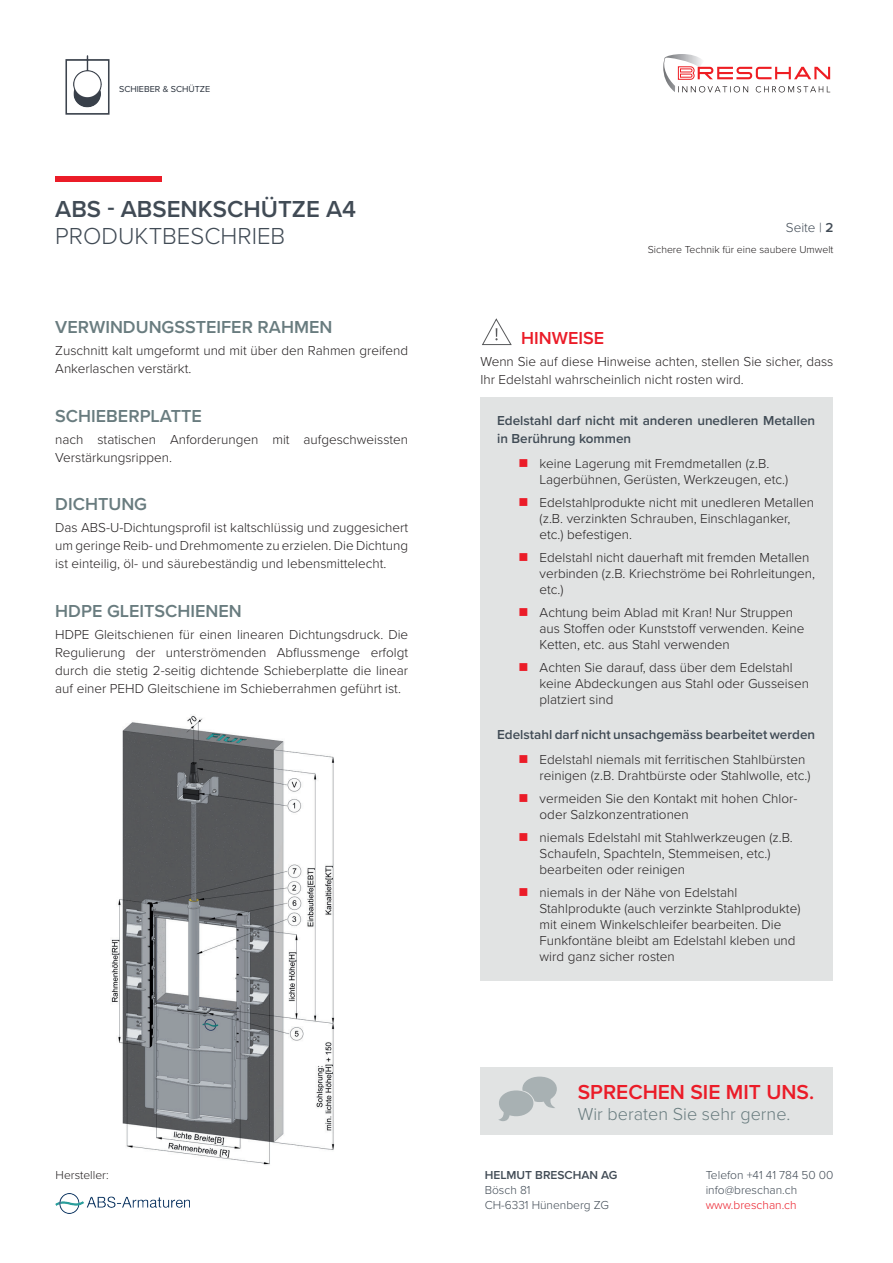
<style>
.page{position:relative;width:893px;height:1263px;background:#fff}
.page>*{position:absolute;margin:0;border:0;box-sizing:border-box;transform-origin:0 0}
.t1{font:600 24px "Proxima Nova";color:#414b55}
.t2{font:300 24px "Proxima Nova";color:#414b55}
.t3{font:600 21px "Proxima Nova";color:#eb1c28}
.t4{font:600 18px "Proxima Nova";color:#697c7f}
.t5{font:300 18px "Proxima Nova";color:#697c7f}
.t6{font:600 18px "Proxima Nova";color:#eb1c28}
.t7{font:300 13.5px/16.2px "Proxima Nova";color:#231f20}
.t8{font:600 13.5px/18px "Proxima Nova";color:#404b55}
.t9{font:300 13.5px "Proxima Nova";color:#414b55}
.t10{font:300 12px/15px "Proxima Nova";color:#414b55}
.t11{font:600 12px "Proxima Nova";color:#414b55}
.t12{font:300 12px "Proxima Nova";color:#eb1c28}
.t13{font:300 12px "Proxima Nova";color:#231f20}
.t14{font:300 10.5px "Proxima Nova";color:#231f20}
.t15{font:9px "Proxima Nova";color:#28303b}
.s1{font-weight:600}
</style>
<div class="page">
<div style="left:55px;top:176px;width:107px;height:6px;background:#eb1c28"></div>
<svg style="left:663px;top:54px;width:167px;height:38px"></svg>
<div style="left:480px;top:1067px;width:353px;height:68px;background:#e1e3e3"></div>
<img style="left:55px;top:1193px;width:135px;height:20px">
<img style="left:65px;top:55px;width:45px;height:60px">
<div style="left:480px;top:398px;width:352px;height:583px;background:#e1e3e3"></div>
<svg style="left:482px;top:319px;width:30px;height:27px"></svg>
<img style="left:111px;top:715px;width:224px;height:450px">
<p class="t15" style="left:119px;top:82px;width:93px">SCHIEBER &amp; SCHÜTZE</p>
<h1 class="t1" style="left:55px;top:191px;width:302px">ABS - ABSENKSCHÜTZE A4</h1>
<h1 class="t2" style="left:55px;top:218px;width:232px">PRODUKTBESCHRIEB</h1>
<h3 class="t4" style="left:55px;top:314px;width:279px">VERWINDUNGSSTEIFER RAHMEN</h3>
<p class="t7" style="left:55px;top:341px;width:354px;line-height:18px">Zuschnitt kalt umgeformt und mit über den Rahmen greifend<br>Ankerlaschen verstärkt.</p>
<h3 class="t4" style="left:55px;top:402px;width:148px">SCHIEBERPLATTE</h3>
<p class="t7" style="left:55px;top:430px;width:354px;line-height:18px">nach statischen Anforderungen mit aufgeschweissten<br>Verstärkungsrippen.</p>
<h3 class="t4" style="left:55px;top:491px;width:93px">DICHTUNG</h3>
<p class="t7" style="left:55px;top:518px;width:354px;line-height:18px;text-align:justify">Das ABS-U-Dichtungsprofil ist kaltschlüssig und zuggesichert um geringe Reib- und Drehmomente zu erzielen. Die Dichtung ist einteilig, öl- und säurebeständig und lebensmittelecht.</p>
<h3 class="t4" style="left:55px;top:597px;width:188px">HDPE GLEITSCHIENEN</h3>
<p class="t7" style="left:55px;top:625px;width:354px;line-height:18px;text-align:justify">HDPE Gleitschienen für einen linearen Dichtungsdruck. Die Regulierung der unterströmenden Abflussmenge erfolgt durch die stetig 2-seitig dichtende Schieberplatte die linear auf einer PEHD Gleitschiene im Schieberrahmen geführt ist.</p>
<p class="t13" style="left:56px;top:1166px;width:55px">Hersteller:</p>
<p class="t9" style="left:786px;top:217px;width:49px">Seite | <span class="s1">2</span></p>
<p class="t14" style="left:648px;top:241px;width:187px">Sichere Technik für eine saubere Umwelt</p>
<h3 class="t6" style="left:521px;top:324px;width:85px">HINWEISE</h3>
<p class="t7" style="left:480px;top:352px;width:354px;line-height:18px">Wenn Sie auf diese Hinweise achten, stellen Sie sicher, dass<br>Ihr Edelstahl wahrscheinlich nicht rosten wird.</p>
<p class="t8" style="left:497px;top:411px;width:320px">Edelstahl darf nicht mit anderen unedleren Metallen in Berührung kommen</p>
<p class="t7" style="left:540px;top:455px;width:250px">keine Lagerung mit Fremdmetallen (z.B.<br>Lagerbühnen, Gerüsten, Werkzeugen, etc.)</p>
<p class="t7" style="left:540px;top:493px;width:276px">Edelstahlprodukte nicht mit unedleren Metallen (z.B. verzinkten Schrauben, Einschlaganker, etc.) befestigen.</p>
<p class="t7" style="left:540px;top:548px;width:277px">Edelstahl nicht dauerhaft mit fremden Metallen verbinden (z.B. Kriechströme bei Rohrleitungen, etc.)</p>
<p class="t7" style="left:540px;top:603px;width:266px">Achtung beim Ablad mit Kran! Nur Struppen aus Stoffen oder Kunststoff verwenden. Keine<br>Ketten, etc. aus Stahl verwenden</p>
<p class="t7" style="left:540px;top:658px;width:271px">Achten Sie darauf, dass über dem Edelstahl keine Abdeckungen aus Stahl oder Gusseisen platziert sind</p>
<p class="t8" style="left:497px;top:725px;width:320px">Edelstahl darf nicht unsachgemäss bearbeitet werden</p>
<p class="t7" style="left:540px;top:751px;width:272px">Edelstahl niemals mit ferritischen Stahlbürsten reinigen (z.B. Drahtbürste oder Stahlwolle, etc.)</p>
<p class="t7" style="left:540px;top:789px;width:259px">vermeiden Sie den Kontakt mit hohen Chlor&shy;oder Salzkonzentrationen</p>
<p class="t7" style="left:540px;top:828px;width:255px">niemals Edelstahl mit Stahlwerkzeugen (z.B.<br>Schaufeln, Spachteln, Stemmeisen, etc.) bearbeiten oder reinigen</p>
<p class="t7" style="left:540px;top:883px;width:262px">niemals in der Nähe von Edelstahl Stahlprodukte (auch verzinkte Stahlprodukte) mit einem Winkelschleifer bearbeiten. Die Funkfontäne bleibt am Edelstahl kleben und wird ganz sicher rosten</p>
<h2 class="t3" style="left:578px;top:1076px;width:238px">SPRECHEN SIE MIT UNS.</h2>
<h3 class="t5" style="left:578px;top:1101px;width:214px">Wir beraten Sie sehr gerne.</h3>
<p class="t11" style="left:485px;top:1166px;width:134px">HELMUT BRESCHAN AG</p>
<p class="t10" style="left:485px;top:1182px;width:126px">Bösch 81<br>CH-6331 Hünenberg ZG</p>
<p class="t10" style="left:706px;top:1167px;width:129px">Telefon +41 41 784 50 00 info@breschan.ch</p>
<p class="t12" style="left:706px;top:1196px;width:92px">www.breschan.ch</p>
</div>
